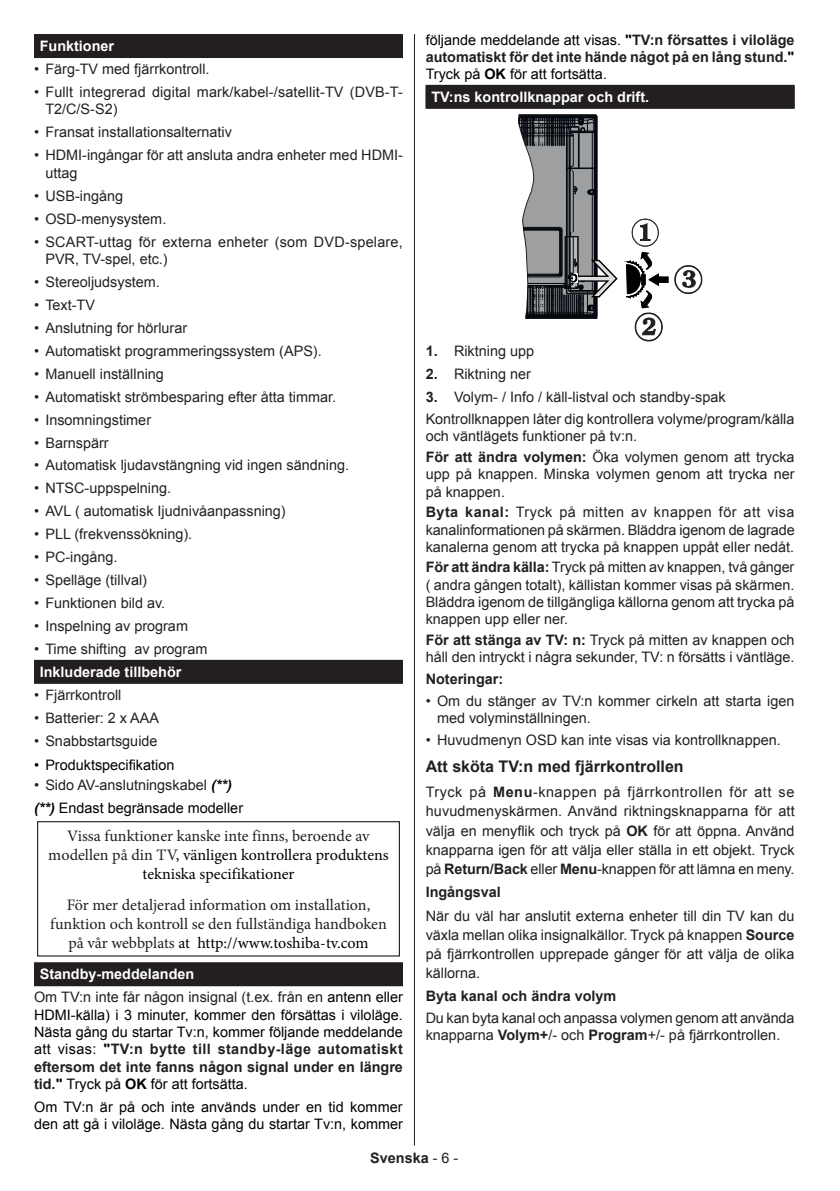
<style>
.page{position:relative;width:840px;height:1191px;background:#fff}
.page>*{position:absolute;margin:0;border:0;box-sizing:border-box;transform-origin:0 0}
.t1{font:16px/19.2px "Minion Pro";color:#231f20;text-align:center}
.t2{font:700 16px "Arial";color:#231f20}
.t3{font:14.4px/17.2px "Arial";color:#231f20}
.t4{font:14.4px/17.2px "Arial";color:#000;text-align:justify}
.t5{font:700 14.4px/17.2px "Arial";color:#231f20;text-align:justify}
.t6{font:700 14.4px "Arial";color:#fff}
.t7{font:14.4px "Arial";color:#000001}
.s1{font-weight:700;font-style:italic;color:#000001}
.s2{color:#000001}
.s3{font-weight:700;color:#fff}
.s4{color:#000}
.s5{font-weight:700}
.s6{font-weight:700;color:#231f20}
.s7{font-weight:400;color:#000}
.s8{font-weight:400}
</style>
<div class="page">
<hr style="left:414px;top:34px;width:1px;height:1111px;background:#231f20">
<div style="left:34px;top:34px;width:369px;height:24px;background:#231f20"></div>
<svg style="left:34px;top:660px;width:369px;height:24px"></svg>
<div style="left:34px;top:661px;width:369px;height:22px;background:#231f20"></div>
<svg style="left:34px;top:962px;width:369px;height:24px"></svg>
<div style="left:34px;top:963px;width:369px;height:22px;background:#231f20"></div>
<div style="left:37px;top:821px;width:362px;height:135px;border:1px solid #000"></div>
<svg style="left:425px;top:85px;width:369px;height:24px"></svg>
<div style="left:425px;top:86px;width:369px;height:22px;background:#231f20"></div>
<svg style="left:674px;top:265px;width:27px;height:29px"></svg>
<svg style="left:518px;top:114px;width:99px;height:205px"></svg>
<svg style="left:625px;top:219px;width:43px;height:122px"></svg>
<p class="t6" style="left:40px;top:37px;width:76px">Funktioner</p>
<p class="t3" style="left:34px;top:61px;width:177px">• Färg-TV med fjärrkontroll.</p>
<p class="t3" style="left:45px;top:84px;width:359px;text-indent:-11px">• Fullt integrerad digital mark/kabel-/satellit-TV (DVB-T-<br>T2/C/S-S2)</p>
<p class="t3" style="left:34px;top:124px;width:199px">• Fransat installationsalternativ</p>
<p class="t3" style="left:45px;top:147px;width:359px;text-indent:-11px">• HDMI-ingångar för att ansluta andra enheter med HDMI&shy;uttag</p>
<p class="t3" style="left:34px;top:187px;width:90px">• USB-ingång</p>
<p class="t3" style="left:34px;top:210px;width:134px">• OSD-menysystem.</p>
<p class="t3" style="left:45px;top:233px;width:359px;text-indent:-11px">• SCART-uttag för externa enheter (som DVD-spelare,<br>PVR, TV-spel, etc.)</p>
<p class="t3" style="left:34px;top:273px;width:127px">• Stereoljudsystem.</p>
<p class="t3" style="left:34px;top:296px;width:62px">• Text-TV</p>
<p class="t3" style="left:34px;top:319px;width:154px">• Anslutning for hörlurar</p>
<p class="t3" style="left:34px;top:342px;width:289px">• Automatiskt programmeringssystem (APS).</p>
<p class="t3" style="left:34px;top:365px;width:131px">• Manuell inställning</p>
<p class="t3" style="left:34px;top:388px;width:303px">• Automatiskt strömbesparing efter åtta timmar.</p>
<p class="t3" style="left:34px;top:411px;width:118px">• Insomningstimer</p>
<p class="t3" style="left:34px;top:434px;width:76px">• Barnspärr</p>
<p class="t3" style="left:34px;top:457px;width:316px">• Automatisk ljudavstängning vid ingen sändning.</p>
<p class="t3" style="left:34px;top:480px;width:138px">• NTSC-uppspelning.</p>
<p class="t3" style="left:34px;top:503px;width:253px">• AVL ( automatisk Ijudnivåanpassning)</p>
<p class="t3" style="left:34px;top:526px;width:160px">• PLL (frekvenssökning).</p>
<p class="t3" style="left:34px;top:549px;width:85px">• PC-ingång.</p>
<p class="t3" style="left:34px;top:572px;width:114px">• Spelläge (tillval)</p>
<p class="t3" style="left:34px;top:595px;width:133px">• Funktionen bild av.</p>
<p class="t3" style="left:34px;top:617px;width:155px">• Inspelning av program</p>
<p class="t3" style="left:34px;top:640px;width:175px">• Time shifting av program</p>
<p class="t6" style="left:40px;top:662px;width:143px">Inkluderade tillbehör</p>
<p class="t3" style="left:34px;top:686px;width:89px">• Fjärrkontroll</p>
<p class="t3" style="left:34px;top:709px;width:126px">• Batterier: 2 x AAA</p>
<p class="t3" style="left:34px;top:732px;width:125px">• Snabbstartsguide</p>
<p class="t7" style="left:34px;top:755px;width:142px">• Produktspecifikation</p>
<p class="t3" style="left:34px;top:773px;width:210px;line-height:23px">• Sido AV-anslutningskabel <span class="s1">(**) (**)</span> <span class="s2">Endast begränsade modeller</span></p>
<p class="t1" style="left:48px;top:826px;width:342px">Vissa funktioner kanske inte finns, beroende av modellen på din TV<span class="s2">, vänligen kontrollera produktens tekniska specifikationer</span></p>
<p class="t1" style="left:50px;top:895px;width:338px">För mer detaljerad information om installation, funktion och kontroll se den fullständiga handboken på vår webbplats <span class="s2">at http://www.toshiba-tv.com</span></p>
<p class="t3" style="left:34px;top:963px;width:370px;line-height:23px;text-indent:6px"><span class="s3">Standby-meddelanden<br></span>Om TV:n inte får någon insignal (t.ex. från en <span class="s4">antenn eller</span></p>
<p class="t4" style="left:34px;top:1006px;width:370px">HDMI-källa) i <span class="s2">3</span> minuter, kommer den försättas i viloläge.<br>Nästa gång du startar Tv:n, kommer följande meddelande att visas: <span class="s5">"</span><span class="s6">TV:n bytte till standby-läge automatiskt eftersom det inte fanns någon signal under en längre tid.</span><span class="s5">"</span> Tryck på <span class="s5">OK</span> för att fortsätta.</p>
<p class="t4" style="left:34px;top:1098px;width:370px">Om TV:n är på och inte används under en tid kommer den att gå i viloläge. Nästa gång du startar Tv:n, kommer</p>
<p class="t5" style="left:425px;top:31px;width:370px"><span class="s7">följande meddelande att visas.</span> <span class="s4">"</span>TV:n försattes i viloläge automatiskt för det inte hände något på en lång stund.<span class="s4">" </span><span class="s7">Tryck på</span> <span class="s4">OK</span> <span class="s7">för att fortsätta.</span></p>
<p class="t6" style="left:431px;top:87px;width:219px">TV:ns kontrollknappar och drift.</p>
<p class="t3" style="left:425px;top:343px;width:110px"><span class="s5">1.</span> Riktning upp</p>
<p class="t3" style="left:425px;top:366px;width:107px"><span class="s5">2.</span> Riktning ner</p>
<p class="t3" style="left:425px;top:386px;width:370px;line-height:21.8px"><span class="s5">3.</span> Volym- / Info / käll-listval och standby-spak<br>Kontrollknappen låter dig kontrollera volyme/program/källa</p>
<p class="t3" style="left:425px;top:426px;width:370px;line-height:20.6px">och väntlägets funktioner på tv:n.<br><span class="s5">För att ändra volymen:</span> Öka volymen genom att trycka</p>
<p class="t3" style="left:425px;top:466px;width:370px">upp på knappen. Minska volymen genom att trycka ner på knappen.</p>
<p class="t3" style="left:425px;top:504px;width:370px;text-align:justify"><span class="s5">Byta kanal:</span> Tryck på mitten av knappen för att visa kanalinformationen på skärmen. Bläddra igenom de lagrade kanalerna genom att trycka på knappen uppåt eller nedåt.</p>
<p class="t3" style="left:425px;top:559px;width:370px;text-align:justify"><span class="s5">För att ändra källa:</span> Tryck på mitten av knappen, två gånger ( andra gången totalt), källistan kommer visas på skärmen.<br>Bläddra igenom de tillgängliga källorna genom att trycka på knappen upp eller ner.</p>
<p class="t3" style="left:425px;top:631px;width:370px"><span class="s5">För att stänga av TV: n:</span> Tryck på mitten av knappen och håll den intryckt i några sekunder, TV: n försätts i väntläge.</p>
<p class="t5" style="left:425px;top:671px;width:79px">Noteringar:</p>
<p class="t3" style="left:437px;top:692px;width:359px;text-indent:-11px">• Om du stänger av TV:n kommer cirkeln att starta igen med volyminställningen.</p>
<p class="t3" style="left:425px;top:731px;width:356px">• Huvudmenyn OSD kan inte visas via kontrollknappen.</p>
<p class="t2" style="left:425px;top:756px;width:259px">Att sköta TV:n med fjärrkontrollen</p>
<p class="t3" style="left:425px;top:782px;width:370px;line-height:19.2px;text-align:justify">Tryck på <span class="s5">Menu</span>-knappen på fjärrkontrollen för att se huvudmenyskärmen. Använd riktningsknapparna för att välja en menyflik och tryck på <span class="s5">OK</span> för att öppna. Använd knapparna igen för att välja eller ställa in ett objekt. Tryck på <span class="s5">Return/Back</span> eller <span class="s5">Menu</span>-knappen för att lämna en meny.</p>
<p class="t5" style="left:425px;top:883px;width:77px">Ingångsval</p>
<p class="t3" style="left:425px;top:906px;width:370px;line-height:19.2px;text-align:justify">När du väl har anslutit externa enheter till din TV kan du växla mellan olika insignalkällor. Tryck på knappen <span class="s5">Source </span>på fjärrkontrollen upprepade gånger för att välja de olika källorna.</p>
<p class="t5" style="left:425px;top:988px;width:192px">Byta kanal och ändra volym</p>
<p class="t3" style="left:425px;top:1009px;width:370px">Du kan byta kanal och anpassa volymen genom att använda knapparna <span class="s5">Volym+</span>/- och <span class="s5">Program</span>+/- på fjärrkontrollen.</p>
<p class="t5" style="left:370px;top:1150px;width:90px">Svenska <span class="s8">- 6 -</span></p>
</div>
